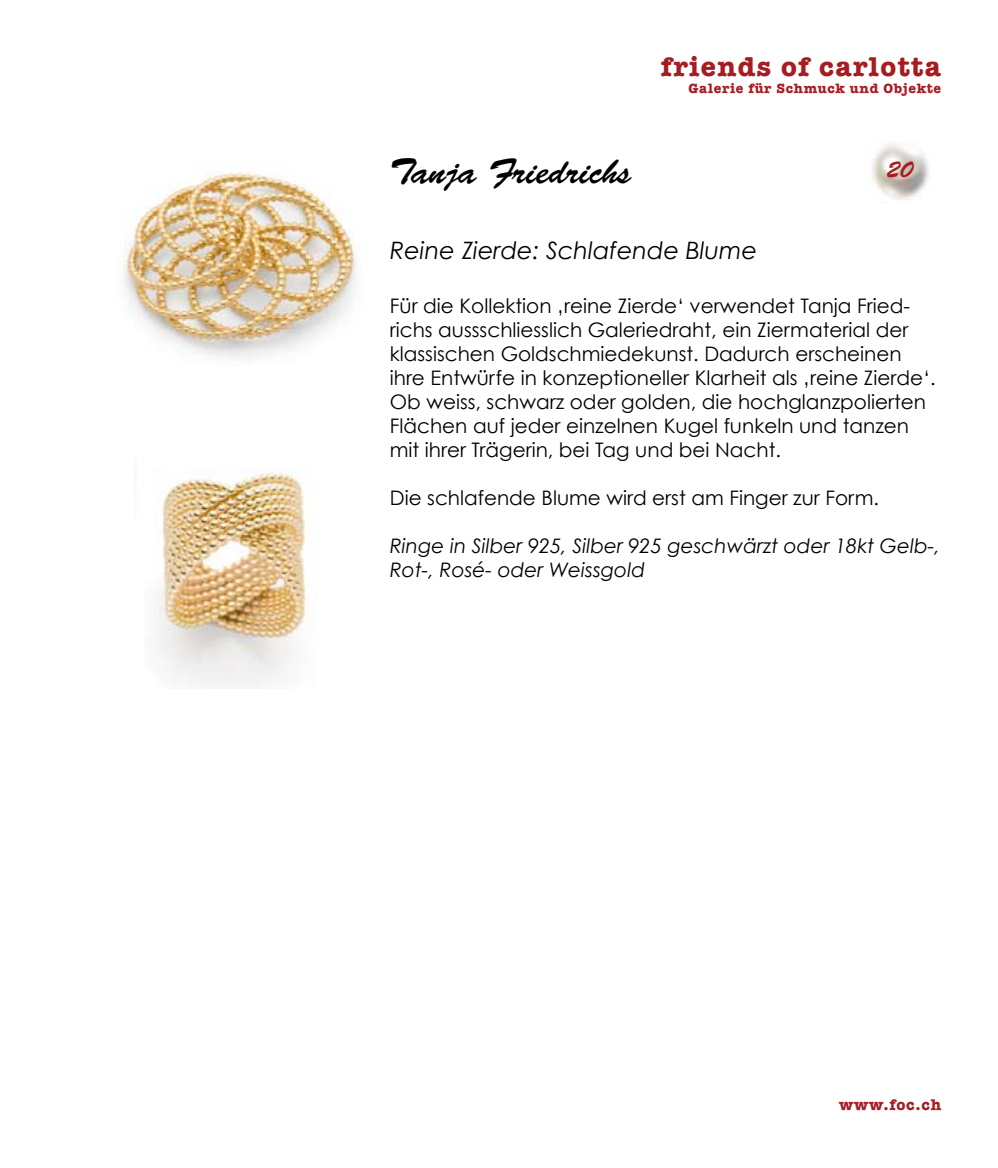
<style>
.page{position:relative;width:998px;height:1168px;background:#fff}
.page>*{position:absolute;margin:0;border:0;box-sizing:border-box;transform-origin:0 0}
.t1{font:36px "Brush Script Std";color:#000}
.t2{font:700 28px "American Typewriter";letter-spacing:.05em;color:#a61c22}
.t3{font:italic 24px "Century Gothic";color:#000}
.t4{font:24px "Brush Script Std";color:#a61c22}
.t5{font:20px/24px "Century Gothic";color:#000}
.t6{font:italic 20px/24px "Century Gothic";color:#000}
.t7{font:700 16px "American Typewriter";letter-spacing:.05em;color:#a61c22}
.t8{font:700 14px "American Typewriter";letter-spacing:.05em;color:#a61c22}
</style>
<div class="page">
<img style="left:122px;top:172px;width:234px;height:186px">
<img style="left:155px;top:469px;width:152px;height:216px">
<img style="left:872px;top:143px;width:57px;height:57px">
<h1 class="t1" style="left:390px;top:151px;width:243px">Tanja Friedrichs</h1>
<h2 class="t2" style="left:661px;top:42px;width:282px">friends of carlotta</h2>
<p class="t8" style="left:688px;top:76px;width:254px">Galerie für Schmuck und Objekte</p>
<p class="t4" style="left:886px;top:156px;width:29px">20</p>
<p class="t3" style="left:390px;top:235px;width:369px">Reine Zierde: Schlafende Blume</p>
<p class="t5" style="left:390px;top:294px;width:547px">Für die Kollektion ‚reine Zierde‘ verwendet Tanja Fried&shy;richs aussschliesslich Galeriedraht, ein Ziermaterial der klassischen Goldschmiedekunst. Dadurch erscheinen ihre Entwürfe in konzeptioneller Klarheit als ‚reine Zierde‘.<br>Ob weiss, schwarz oder golden, die hochglanzpolierten Flächen auf jeder einzelnen Kugel funkeln und tanzen mit ihrer Trägerin, bei Tag und bei Nacht.</p>
<p class="t5" style="left:390px;top:486px;width:491px">Die schlafende Blume wird erst am Finger zur Form.</p>
<p class="t6" style="left:390px;top:534px;width:552px">Ringe in Silber 925, Silber 925 geschwärzt oder 18kt Gelb-,<br>Rot-, Rosé- oder Weissgold</p>
<p class="t7" style="left:839px;top:1091px;width:104px">www.foc.ch</p>
</div>
